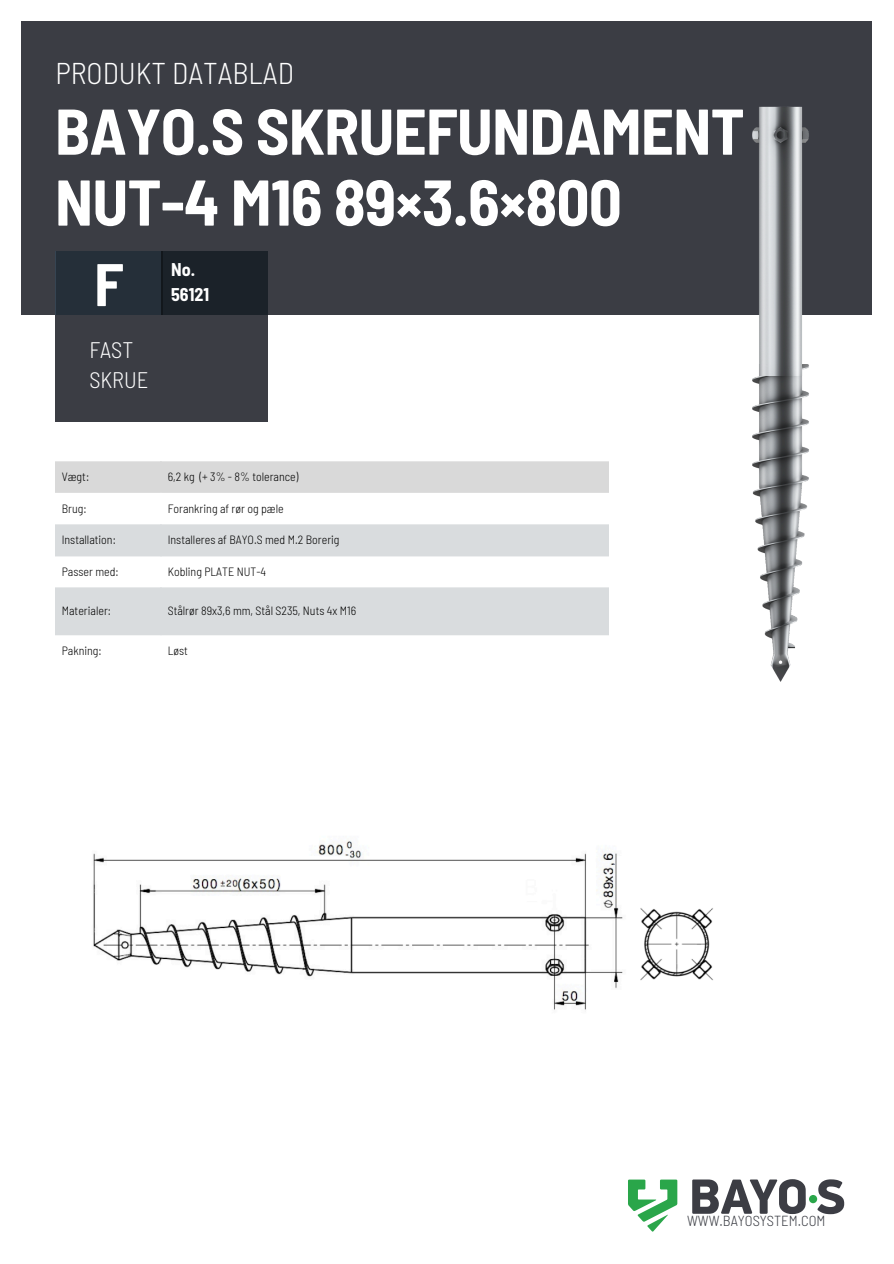
<style>
.page{position:relative;width:894px;height:1264px;background:#fff}
.page>*{position:absolute;margin:0;border:0;box-sizing:border-box;transform-origin:0 0}
.t1{font:700 semi-condensed 64.5px/70.8px "Barlow";letter-spacing:-.01em;color:#fff}
.t2{font:700 semi-condensed 60px "Barlow";color:#fff}
.t3{font:300 semi-condensed 30px "Barlow";color:#fff}
.t4{font:300 semi-condensed 22.5px/30.3px "Barlow";color:#fff}
.t5{font:700 semi-condensed 18px/24.8px "Barlow";color:#fff}
.t6{font:300 semi-condensed 14.55px "Barlow";color:#3b3d44}
.t7{font:300 semi-condensed 12px "Barlow";color:#000}
</style>
<div class="page">
<div style="left:21px;top:21px;width:850px;height:294px;background:#3b3d44"></div>
<div style="left:55px;top:251px;width:213px;height:170px;background:#3b3d44"></div>
<div style="left:162px;top:251px;width:106px;height:64px;background:#1b2229"></div>
<div style="left:55px;top:461px;width:553px;height:32px;background:#d9d9d9"></div>
<svg style="left:55px;top:635px;width:553px;height:1px"></svg>
<svg style="left:55px;top:524px;width:553px;height:111px;fill:#d9dcde"></svg>
<div style="left:56px;top:251px;width:106px;height:64px;background:#252f39"></div>
<img style="left:752px;top:375px;width:57px;height:307px">
<svg style="left:628px;top:1179px;width:49px;height:52px"></svg>
<svg style="left:808px;top:1194px;width:8px;height:9px"></svg>
<svg style="left:692px;top:1179px;width:113px;height:34px"></svg>
<svg style="left:817px;top:1179px;width:27px;height:35px"></svg>
<img style="left:752px;top:21px;width:120px;height:354px">
<img style="left:93px;top:840px;width:620px;height:170px">
<p class="t3" style="left:55px;top:54px;width:240px">PRODUKT DATABLAD</p>
<p class="t1" style="left:55px;top:93px;width:691px">BAYO.S SKRUEFUNDAMENT<br>NUT-4 M16 89×3.6×800</p>
<p class="t2" style="left:94px;top:246px;width:31px">F</p>
<p class="t4" style="left:89px;top:333px;width:61px">FAST<br>SKRUE</p>
<p class="t5" style="left:171px;top:256px;width:40px">No.<br>56121</p>
<p class="t7" style="left:62px;top:469px;width:29px">Vægt:</p>
<h2 class="t7" style="left:168px;top:469px;width:132px">6,2 kg (+ 3% - 8% tolerance)</h2>
<h1 class="t7" style="left:62px;top:501px;width:26px">Brug:</h1>
<p class="t7" style="left:168px;top:501px;width:117px">Forankring af rør og pæle</p>
<h4 class="t7" style="left:62px;top:532px;width:56px">Installation:</h4>
<h3 class="t7" style="left:168px;top:532px;width:173px">Installeres af BAYO.S med M.2 Borerig</h3>
<p class="t7" style="left:62px;top:564px;width:58px">Passer med:</p>
<p class="t7" style="left:168px;top:564px;width:100px">Kobling PLATE NUT-4</p>
<p class="t7" style="left:62px;top:603px;width:51px">Materialer:</p>
<p class="t7" style="left:168px;top:603px;width:190px">Stålrør 89x3,6 mm, Stål S235, Nuts 4x M16</p>
<p class="t7" style="left:62px;top:642px;width:41px">Pakning:</p>
<p class="t7" style="left:168px;top:642px;width:22px">Løst</p>
<p class="t6" style="left:687px;top:1211px;width:140px">WWW.BAYOSYSTEM.COM</p>
</div>
